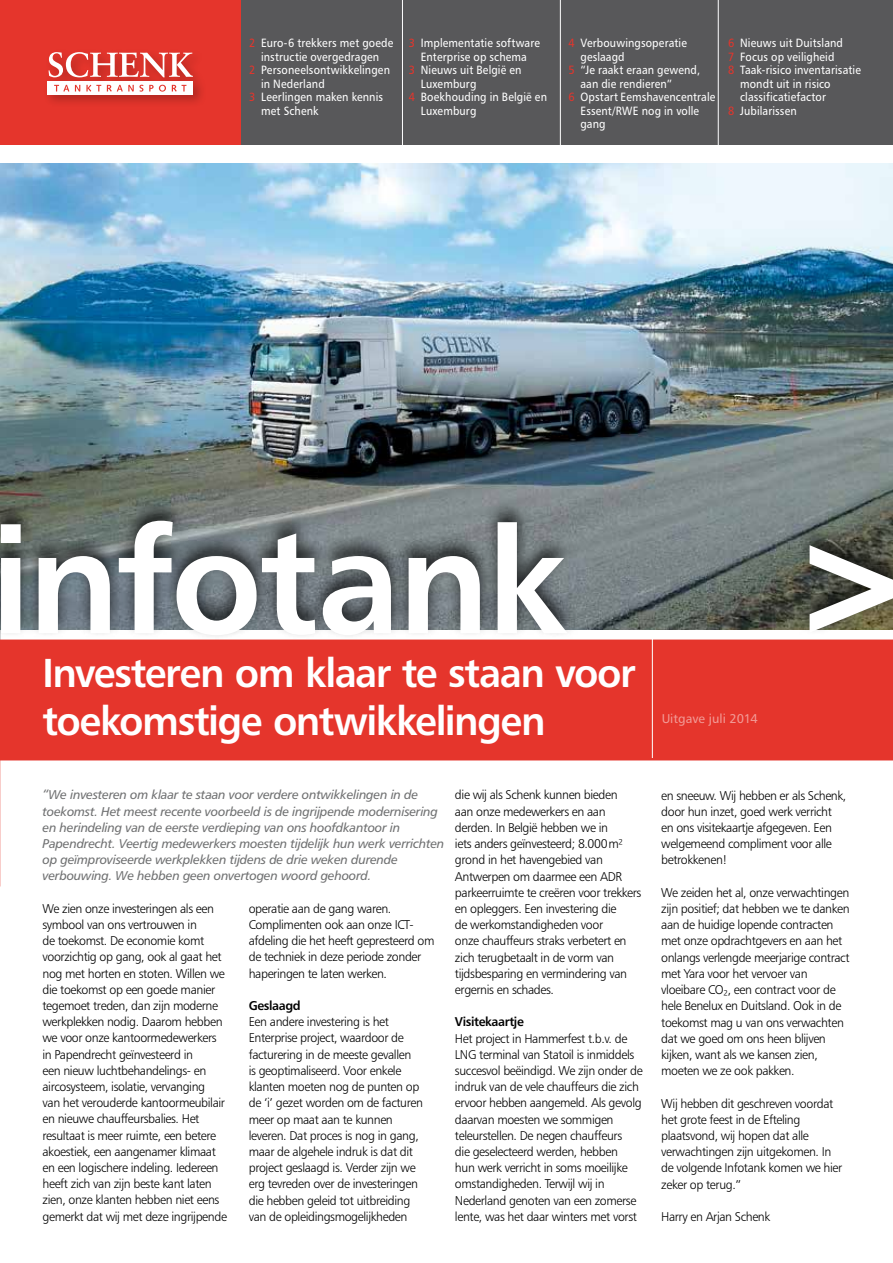
<style>
.page{position:relative;width:893px;height:1263px;background:#fff}
.page>*{position:absolute;margin:0;border:0;box-sizing:border-box;transform-origin:0 0}
.t1{font:148.5px "Humanist 777 BT Bold B";letter-spacing:-.025em;color:#fff}
.t2{font:148.5px "Humanist 777 BT Black B";color:#fff}
.t3{font:40.5px/48px "Humanist 777 BT Bold B";letter-spacing:-.04em;color:#fff}
.t4{font:12.75px/16.2px "Humanist 777 BT Light B";letter-spacing:-.03em;color:#000}
.t5{font:12.75px/16.2px "Humanist 777 BT Italic B";letter-spacing:-.02em;color:#707172}
.t6{font:12.75px "Humanist 777 BT Bold B";letter-spacing:-.03em;color:#000}
.t7{font:12.75px "Humanist 777 BT Roman B";letter-spacing:.005em;color:#fff}
.t8{font:12px "Humanist 777 BT Roman B";letter-spacing:.01em;color:#fff;scale:.9 1}
.s1{color:#e5352c}
</style>
<div class="page">
<svg style="left:0;top:760px;width:1px;height:127px"></svg>
<img style="left:0;top:163px;width:893px;height:335px">
<div style="left:0;top:641px;width:893px;height:119px;background:#e5352c"></div>
<div style="left:201px;top:0;width:692px;height:149px;background:#58585a"></div>
<div style="left:0;top:0;width:240px;height:151px;background:#e5352c"></div>
<div style="left:0;top:498px;width:893px;height:143px;background:#000;opacity:.75"></div>
<hr style="left:652px;top:636px;width:1px;height:122px;background:#fff">
<hr style="left:718px;top:0;width:1px;height:150px;background:#fff">
<hr style="left:560px;top:0;width:1px;height:150px;background:#fff">
<hr style="left:402px;top:0;width:1px;height:150px;background:#fff">
<div style="left:0;top:145px;width:893px;height:17px;background:#fff"></div>
<div style="left:43px;top:47px;width:164px;height:61px;background:#000;opacity:.25"></div>
<svg style="left:49px;top:52px;width:144px;height:25px"></svg>
<div style="left:47px;top:81px;width:146px;height:14px;background:#fff"></div>
<svg style="left:54px;top:85px;width:15px;height:7px"></svg>
<svg style="left:75px;top:85px;width:5px;height:7px"></svg>
<svg style="left:86px;top:85px;width:15px;height:7px"></svg>
<svg style="left:107px;top:85px;width:59px;height:7px"></svg>
<svg style="left:172px;top:85px;width:14px;height:7px"></svg>
<p class="t8" style="left:249px;top:35px;width:162px"><span class="s1">2</span> Euro-6 trekkers met goede</p>
<p class="t8" style="left:261px;top:49px;width:133px">instructie overgedragen</p>
<p class="t8" style="left:249px;top:62px;width:158px"><span class="s1">2</span> Personeelsontwikkelingen</p>
<p class="t8" style="left:261px;top:76px;width:72px">in Nederland</p>
<p class="t8" style="left:249px;top:89px;width:150px"><span class="s1">3</span> Leerlingen maken kennis</p>
<p class="t8" style="left:261px;top:103px;width:65px">met Schenk</p>
<p class="t8" style="left:409px;top:35px;width:147px"><span class="s1">3</span> Implementatie software</p>
<p class="t8" style="left:421px;top:49px;width:119px">Enterprise op schema</p>
<p class="t8" style="left:409px;top:62px;width:127px"><span class="s1">3</span> Nieuws uit België en</p>
<p class="t8" style="left:421px;top:76px;width:63px">Luxemburg</p>
<p class="t8" style="left:409px;top:89px;width:155px"><span class="s1">4</span> Boekhouding in België en</p>
<p class="t8" style="left:421px;top:103px;width:63px">Luxemburg</p>
<p class="t8" style="left:568px;top:35px;width:133px"><span class="s1">4</span> Verbouwingsoperatie</p>
<p class="t8" style="left:580px;top:49px;width:51px">geslaagd</p>
<p class="t8" style="left:568px;top:62px;width:148px"><span class="s1">5</span> “Je raakt eraan gewend,</p>
<p class="t8" style="left:580px;top:76px;width:103px">aan die rendieren”</p>
<p class="t8" style="left:568px;top:89px;width:165px"><span class="s1">6</span> Opstart Eemshavencentrale</p>
<p class="t8" style="left:580px;top:103px;width:133px">Essent/RWE nog in volle</p>
<p class="t8" style="left:580px;top:116px;width:29px">gang</p>
<p class="t8" style="left:728px;top:35px;width:129px"><span class="s1">6</span> Nieuws uit Duitsland</p>
<p class="t8" style="left:728px;top:49px;width:120px"><span class="s1">7</span> Focus op veiligheid</p>
<p class="t8" style="left:728px;top:62px;width:149px"><span class="s1">8</span> Taak-risico inventarisatie</p>
<p class="t8" style="left:740px;top:76px;width:102px">mondt uit in risico</p>
<p class="t8" style="left:740px;top:89px;width:97px">classificatiefactor</p>
<p class="t8" style="left:728px;top:103px;width:78px"><span class="s1">8</span> Jubilarissen</p>
<h1 class="t1" style="left:-10px;top:488px;width:579px">infotank</h1>
<h1 class="t2" style="left:790px;top:486px;width:125px">&gt;</h1>
<h2 class="t3" style="left:43px;top:648px;width:595px">Investeren om klaar te staan voor toekomstige ontwikkelingen</h2>
<p class="t5" style="left:43px;top:786px;width:403px">“We investeren om klaar te staan voor verdere ontwikkelingen in de toekomst. Het meest recente voorbeeld is de ingrijpende modernisering en herindeling van de eerste verdieping van ons hoofdkantoor in Papendrecht. Veertig medewerkers moesten tijdelijk hun werk verrichten op geïmproviseerde werkplekken tijdens de drie weken durende verbouwing. We hebben geen onvertogen woord gehoord.</p>
<p class="t4" style="left:43px;top:900px;width:186px">We zien onze investeringen als een symbool van ons vertrouwen in<br>de toekomst. De economie komt voorzichtig op gang, ook al gaat het nog met horten en stoten. Willen we die toekomst op een goede manier tegemoet treden, dan zijn moderne werkplekken nodig. Daarom hebben we voor onze kantoormedewerkers in Papendrecht geïnvesteerd in<br>een nieuw luchtbehandelings- en aircosysteem, isolatie, vervanging<br>van het verouderde kantoormeubilair en nieuwe chauffeursbalies. Het resultaat is meer ruimte, een betere akoestiek, een aangenamer klimaat en een logischere indeling. Iedereen heeft zich van zijn beste kant laten zien, onze klanten hebben niet eens gemerkt dat wij met deze ingrijpende</p>
<p class="t4" style="left:249px;top:900px;width:187px">operatie aan de gang waren.<br>Complimenten ook aan onze ICT&shy;afdeling die het heeft gepresteerd om de techniek in deze periode zonder haperingen te laten werken.</p>
<p class="t6" style="left:249px;top:997px;width:53px">Geslaagd</p>
<p class="t4" style="left:249px;top:1013px;width:176px">Een andere investering is het<br>Enterprise project, waardoor de facturering in de meeste gevallen<br>is geoptimaliseerd. Voor enkele klanten moeten nog de punten op de ‘i’ gezet worden om de facturen meer op maat aan te kunnen leveren. Dat proces is nog in gang, maar de algehele indruk is dat dit project geslaagd is. Verder zijn we erg tevreden over de investeringen die hebben geleid tot uitbreiding van de opleidingsmogelijkheden</p>
<p class="t4" style="left:455px;top:787px;width:188px">die wij als Schenk kunnen bieden<br>aan onze medewerkers en aan derden. In België hebben we in<br>iets anders geïnvesteerd; 8.000m² grond in het havengebied van<br>Antwerpen om daarmee een ADR parkeerruimte te creëren voor trekkers en opleggers. Een investering die<br>de werkomstandigheden voor<br>onze chauffeurs straks verbetert en zich terugbetaalt in de vorm van tijdsbesparing en vermindering van ergernis en schades.</p>
<p class="t6" style="left:455px;top:1014px;width:70px">Visitekaartje</p>
<p class="t4" style="left:455px;top:1030px;width:189px">Het project in Hammerfest t.b.v. de LNG terminal van Statoil is inmiddels succesvol beëindigd. We zijn onder de indruk van de vele chauffeurs die zich ervoor hebben aangemeld. Als gevolg daarvan moesten we sommigen teleurstellen. De negen chauffeurs<br>die geselecteerd werden, hebben<br>hun werk verricht in soms moeilijke omstandigheden. Terwijl wij in Nederland genoten van een zomerse lente, was het daar winters met vorst</p>
<p class="t7" style="left:661px;top:711px;width:98px">Uitgave juli 2014</p>
<p class="t4" style="left:661px;top:787px;width:187px">en sneeuw. Wij hebben er als Schenk, door hun inzet, goed werk verricht en ons visitekaartje afgegeven. Een welgemeend compliment voor alle betrokkenen!</p>
<p class="t4" style="left:661px;top:884px;width:190px">We zeiden het al, onze verwachtingen zijn positief; dat hebben we te danken aan de huidige lopende contracten met onze opdrachtgevers en aan het onlangs verlengde meerjarige contract met Yara voor het vervoer van vloeibare CO², een contract voor de hele Benelux en Duitsland. Ook in de toekomst mag u van ons verwachten dat we goed om ons heen blijven kijken, want als we kansen zien, moeten we ze ook pakken.</p>
<p class="t4" style="left:661px;top:1095px;width:183px">Wij hebben dit geschreven voordat het grote feest in de Efteling plaatsvond, wij hopen dat alle verwachtingen zijn uitgekomen. In de volgende Infotank komen we hier zeker op terug.”</p>
<p class="t4" style="left:661px;top:1208px;width:111px">Harry en Arjan Schenk</p>
</div>
